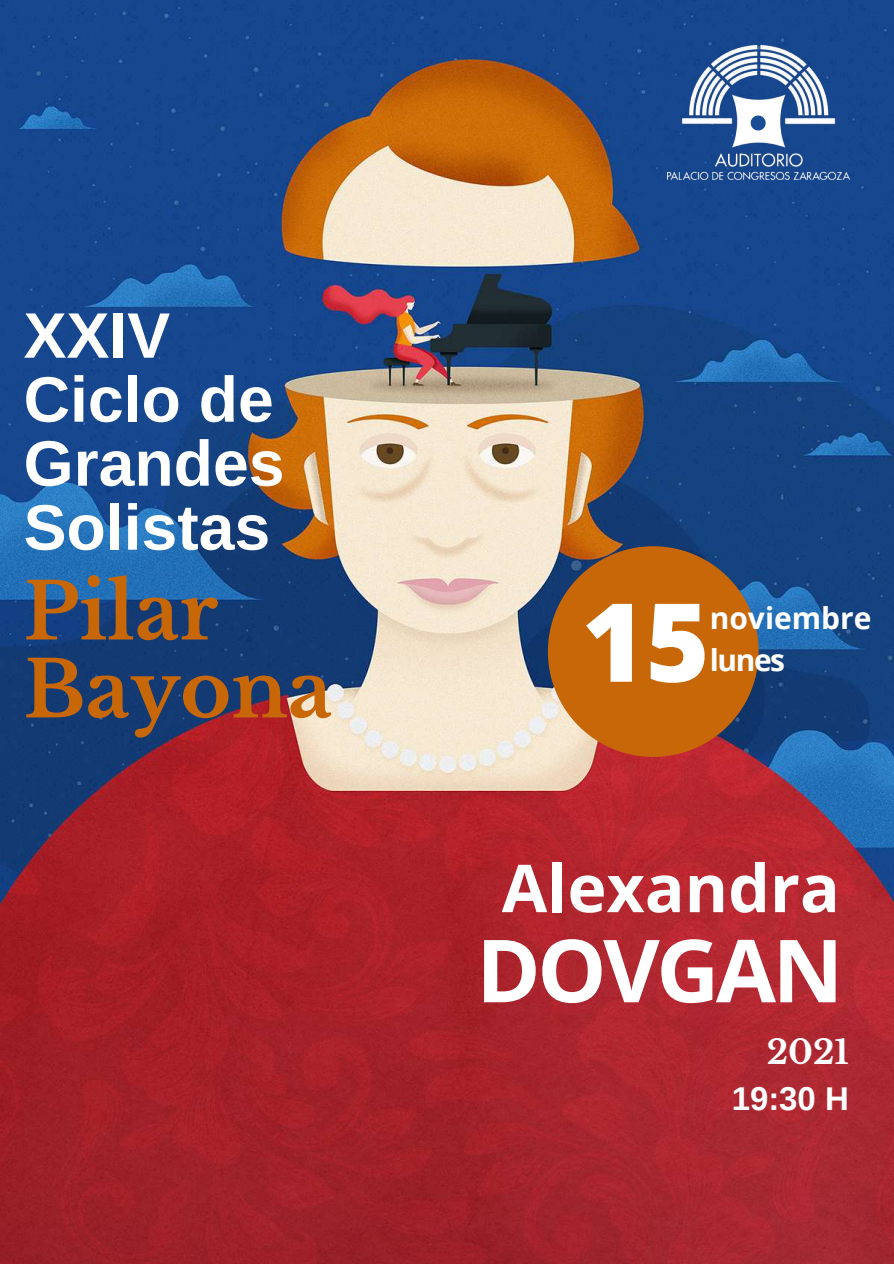
<style>
.page{position:relative;width:894px;height:1264px;background:#fff}
.page>*{position:absolute;margin:0;border:0;box-sizing:border-box;transform-origin:0 0}
.t1{font:800 109.05px "Open Sans";color:#fff}
.t2{font:700 87px "Open Sans";letter-spacing:-.04em;color:#fff}
.t3{font:700 77.55px/77.8px "Libre Baskerville";color:#c86708}
.t4{font:700 66px "Open Sans";color:#fff}
.t5{font:700 64.2px/63.9px "Arimo";color:#fff}
.t6{font:700 32.85px "Arimo";color:#fff}
.t7{font:700 32.85px "Libre Baskerville";color:#fff}
.t8{font:700 30px/41.8px "Open Sans";color:#fff}
</style>
<div class="page">
<img style="left:0;top:0;width:893px;height:1263px">
<img style="left:667px;top:45px;width:182px;height:135px">
<svg style="left:750px;top:115px;width:15px;height:15px"></svg>
<svg style="left:547px;top:546px;width:211px;height:211px;background:#b36721"></svg>
<p class="t5" style="left:24px;top:303px;width:262px">XXIV<br>Ciclo de<br>Grandes<br>Solistas</p>
<p class="t3" style="left:24px;top:573px;width:310px">Pilar<br>Bayona</p>
<h1 class="t1" style="left:581px;top:565px;width:129px">15</h1>
<p class="t8" style="left:709px;top:596px;width:163px">noviembre lunes</p>
<p class="t4" style="left:501px;top:841px;width:339px">Alexandra</p>
<h2 class="t2" style="left:476px;top:909px;width:368px">DOVGAN</h2>
<p class="t7" style="left:766px;top:1032px;width:84px">2021</p>
<p class="t6" style="left:731px;top:1080px;width:119px">19:30 H</p>
</div>
